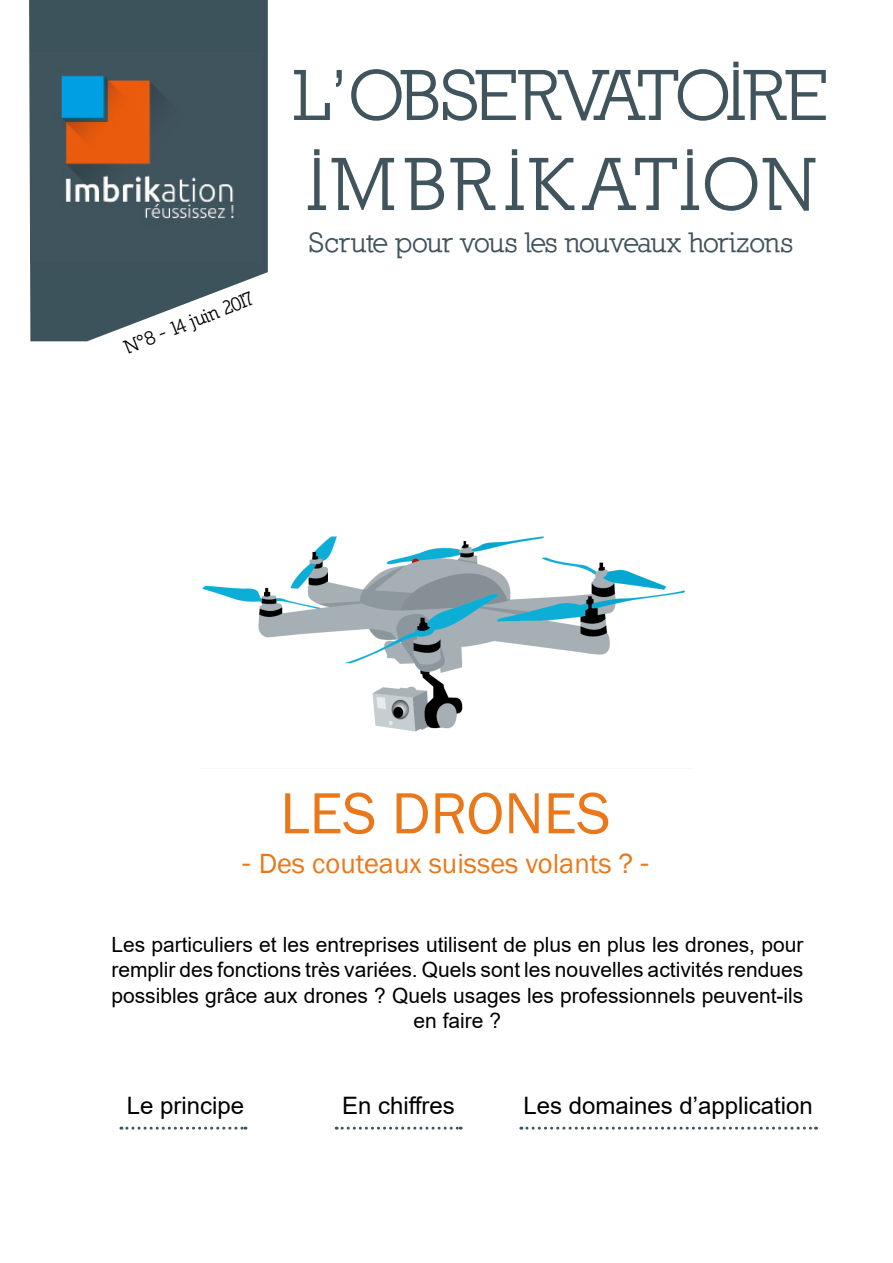
<style>
.page{position:relative;width:893px;height:1263px;background:#fff}
.page>*{position:absolute;margin:0;border:0;box-sizing:border-box;transform-origin:0 0}
.t1{font:700 75px "Nilland";letter-spacing:.045em;color:#40545d}
.t2{font:700 72px "Nilland";letter-spacing:-.055em;color:#40545d}
.t3{font:60px "Franklin Gothic";color:#ea781a}
.t4{font:700 28.5px "Nilland";letter-spacing:-.025em;color:#40545d}
.t5{font:28.5px "Franklin Gothic";color:#ea781a}
.t6{font:24px "Arial";color:#000}
.t7{font:21px/25.2px "Arial";color:#000;text-align:center}
.t8{font:700 19.5px "Nilland";color:#000}
.s1{font-size:33px}
</style>
<div class="page">
<svg style="left:121px;top:1127px;width:125px;height:3px"></svg>
<svg style="left:336px;top:1127px;width:125px;height:3px"></svg>
<svg style="left:521px;top:1127px;width:295px;height:3px"></svg>
<img style="left:202px;top:536px;width:483px;height:196px">
<svg style="left:29px;top:0;width:239px;height:341px;fill:#3d535c"></svg>
<img style="left:30px;top:53px;width:232px;height:209px">
<p class="t8" style="left:121px;top:336px;width:139px;rotate:-21deg">N°8 - 14 juin 2017</p>
<h2 class="t2" style="left:293px;top:53px;width:537px">L’OBSERVATOIRE</h2>
<h1 class="t1" style="left:306px;top:140px;width:511px">IMBRIK ATION</h1>
<h3 class="t4" style="left:309px;top:225px;width:486px">Scrute pour vous les nouveaux horizons</h3>
<h3 class="t3" style="left:280px;top:776px;width:332px">LES DRONES</h3>
<h3 class="t5" style="left:242px;top:846px;width:408px"><span class="s1">-</span> Des couteaux suisses volants ? <span class="s1">-</span></h3>
<p class="t7" style="left:111px;top:932px;width:693px">Les particuliers et les entreprises utilisent de plus en plus les drones, pour remplir des fonctions très variées. Quels sont les nouvelles activités rendues possibles grâce aux drones ? Quels usages les professionnels peuvent-ils en faire ?</p>
<p class="t6" style="left:342px;top:1089px;width:114px">En chiffres</p>
<p class="t6" style="left:127px;top:1089px;width:119px">Le principe</p>
<p class="t6" style="left:523px;top:1089px;width:291px">Les domaines d’application</p>
</div>
